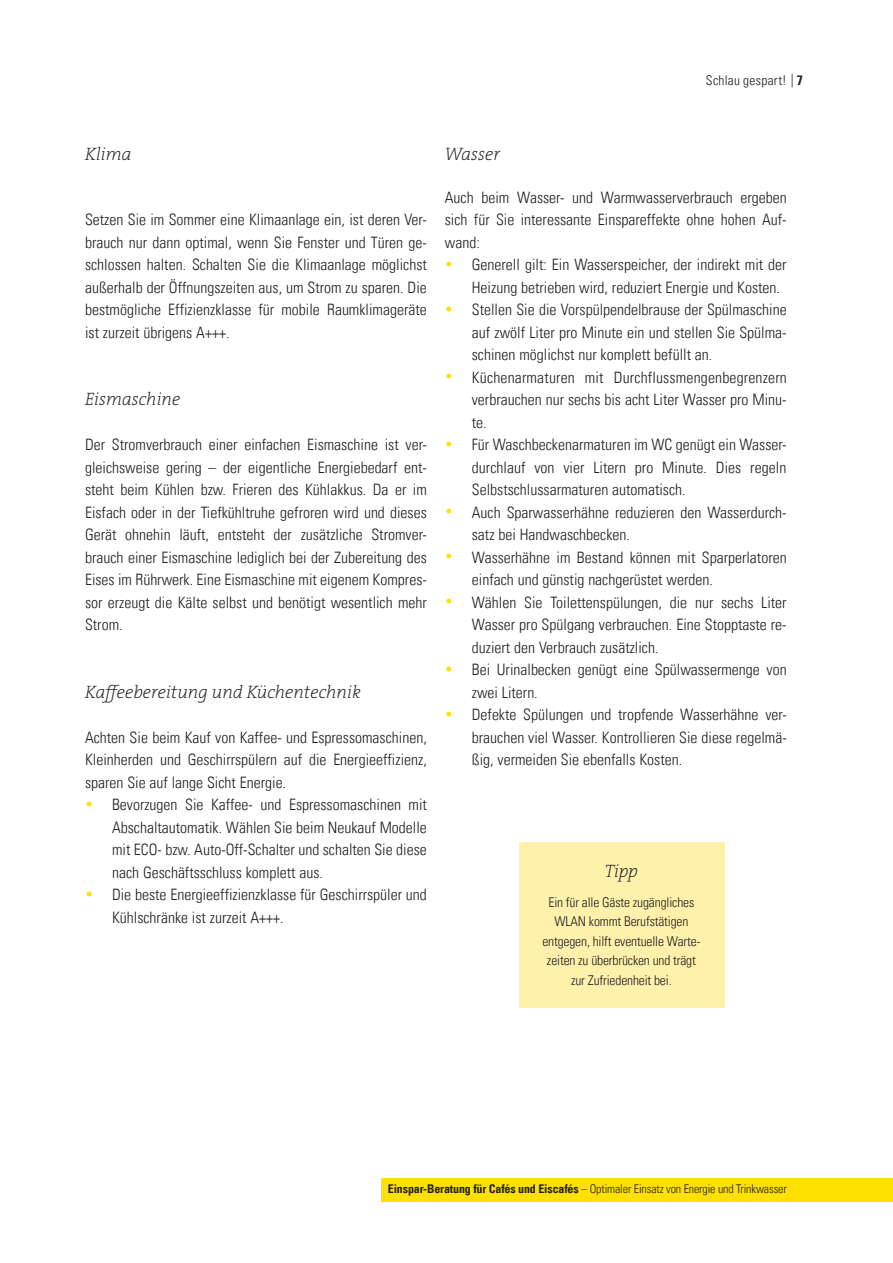
<style>
.page{position:relative;width:893px;height:1263px;background:#fff}
.page>*{position:absolute;margin:0;border:0;box-sizing:border-box;transform-origin:0 0}
.t1{font:18px "The Serif HP2 Ex Lig IT";color:#231f20}
.t2{font:300 condensed 15.75px/22.5px "Univers LT";color:#231f20;text-align:justify}
.t3{font:300 condensed 13.5px/19.5px "Univers LT";letter-spacing:-.01em;color:#231f20;text-align:center}
.t4{font:300 condensed 13.5px "Univers LT";letter-spacing:.02em;color:#231f20}
.t5{font:300 condensed 12px "Univers LT";letter-spacing:-.01em;color:#231f20}
.s1{font-weight:700}
.s2{font-size:13.5px;color:#ffe101}
</style>
<div class="page">
<div style="left:382px;top:1178px;width:511px;height:24px;background:#ffe101"></div>
<div style="left:520px;top:842px;width:205px;height:166px;background:#fff1ab"></div>
<p class="t4" style="left:706px;top:72px;width:98px">Schlau gespart! | <span class="s1">7</span></p>
<p class="t1" style="left:85px;top:143px;width:48px">Klima</p>
<p class="t2" style="left:85px;top:208px;width:343px">Setzen Sie im Sommer eine Klimaanlage ein, ist deren Ver&shy;brauch nur dann optimal, wenn Sie Fenster und Türen ge&shy;schlossen halten. Schalten Sie die Klimaanlage möglichst außerhalb der Öffnungszeiten aus, um Strom zu sparen. Die bestmögliche Effizienzklasse für mobile Raumklimageräte ist zurzeit übrigens A+++.</p>
<p class="t1" style="left:85px;top:387px;width:97px">Eismaschine</p>
<p class="t2" style="left:85px;top:433px;width:343px">Der Stromverbrauch einer einfachen Eismaschine ist ver&shy;gleichsweise gering – der eigentliche Energiebedarf ent&shy;steht beim Kühlen bzw. Frieren des Kühlakkus. Da er im Eisfach oder in der Tiefkühltruhe gefroren wird und dieses Gerät ohnehin läuft, entsteht der zusätzliche Stromver&shy;brauch einer Eismaschine lediglich bei der Zubereitung des Eises im Rührwerk. Eine Eismaschine mit eigenem Kompres&shy;sor erzeugt die Kälte selbst und benötigt wesentlich mehr Strom.</p>
<p class="t1" style="left:85px;top:680px;width:277px">Kaffeebereitung und Küchentechnik</p>
<p class="t2" style="left:85px;top:726px;width:343px">Achten Sie beim Kauf von Kaffee- und Espressomaschinen, Kleinherden und Geschirrspülern auf die Energieeffizienz, sparen Sie auf lange Sicht Energie.</p>
<p class="t2" style="left:112px;top:793px;width:316px;text-indent:-27px"><span class="s2">•</span> Bevorzugen Sie Kaffee- und Espressomaschinen mit Abschaltautomatik. Wählen Sie beim Neukauf Modelle mit ECO- bzw. Auto-Off-Schalter und schalten Sie diese nach Geschäftsschluss komplett aus.</p>
<p class="t2" style="left:112px;top:883px;width:316px;text-indent:-27px"><span class="s2">•</span> Die beste Energieeffizienzklasse für Geschirrspüler und<br>Kühlschränke ist zurzeit A+++.</p>
<p class="t1" style="left:445px;top:143px;width:57px">Wasser</p>
<p class="t2" style="left:445px;top:186px;width:343px">Auch beim Wasser- und Warmwasserverbrauch ergeben sich für Sie interessante Einspareffekte ohne hohen Auf&shy;wand:</p>
<p class="t2" style="left:472px;top:253px;width:316px;text-indent:-27px"><span class="s2">•</span> Generell gilt: Ein Wasserspeicher, der indirekt mit der<br>Heizung betrieben wird, reduziert Energie und Kosten.</p>
<p class="t2" style="left:472px;top:298px;width:316px;text-indent:-27px"><span class="s2">•</span> Stellen Sie die Vorspülpendelbrause der Spülmaschine auf zwölf Liter pro Minute ein und stellen Sie Spülma&shy;schinen möglichst nur komplett befüllt an.</p>
<p class="t2" style="left:472px;top:366px;width:317px;text-indent:-27px"><span class="s2">•</span> Küchenarmaturen mit Durchflussmengenbegrenzern verbrauchen nur sechs bis acht Liter Wasser pro Minu&shy;te.</p>
<p class="t2" style="left:472px;top:433px;width:316px;text-indent:-27px"><span class="s2">•</span> Für Waschbeckenarmaturen im WC genügt ein Wasser&shy;durchlauf von vier Litern pro Minute. Dies regeln Selbstschlussarmaturen automatisch.</p>
<p class="t2" style="left:472px;top:501px;width:316px;text-indent:-27px"><span class="s2">•</span> Auch Sparwasserhähne reduzieren den Wasserdurch&shy;satz bei Handwaschbecken.</p>
<p class="t2" style="left:472px;top:546px;width:316px;text-indent:-27px"><span class="s2">•</span> Wasserhähne im Bestand können mit Sparperlatoren einfach und günstig nachgerüstet werden.</p>
<p class="t2" style="left:472px;top:591px;width:316px;text-indent:-27px"><span class="s2">•</span> Wählen Sie Toilettenspülungen, die nur sechs Liter Wasser pro Spülgang verbrauchen. Eine Stopptaste re&shy;duziert den Verbrauch zusätzlich.</p>
<p class="t2" style="left:472px;top:658px;width:316px;text-indent:-27px"><span class="s2">•</span> Bei Urinalbecken genügt eine Spülwassermenge von zwei Litern.</p>
<p class="t2" style="left:472px;top:703px;width:316px;text-indent:-27px"><span class="s2">•</span> Defekte Spülungen und tropfende Wasserhähne ver&shy;brauchen viel Wasser. Kontrollieren Sie diese regelmä&shy;ßig, vermeiden Sie ebenfalls Kosten.</p>
<p class="t1" style="left:605px;top:859px;width:35px">Tipp</p>
<p class="t3" style="left:542px;top:892px;width:160px">Ein für alle Gäste zugängliches<br>WLAN kommt Berufstätigen entgegen, hilft eventuelle Warte&shy;zeiten zu überbrücken und trägt zur Zufriedenheit bei.</p>
<p class="t5" style="left:388px;top:1182px;width:400px"><span class="s1">Einspar-Beratung für Cafés und Eiscafés</span> – Optimaler Einsatz von Energie und Trinkwasser</p>
</div>
